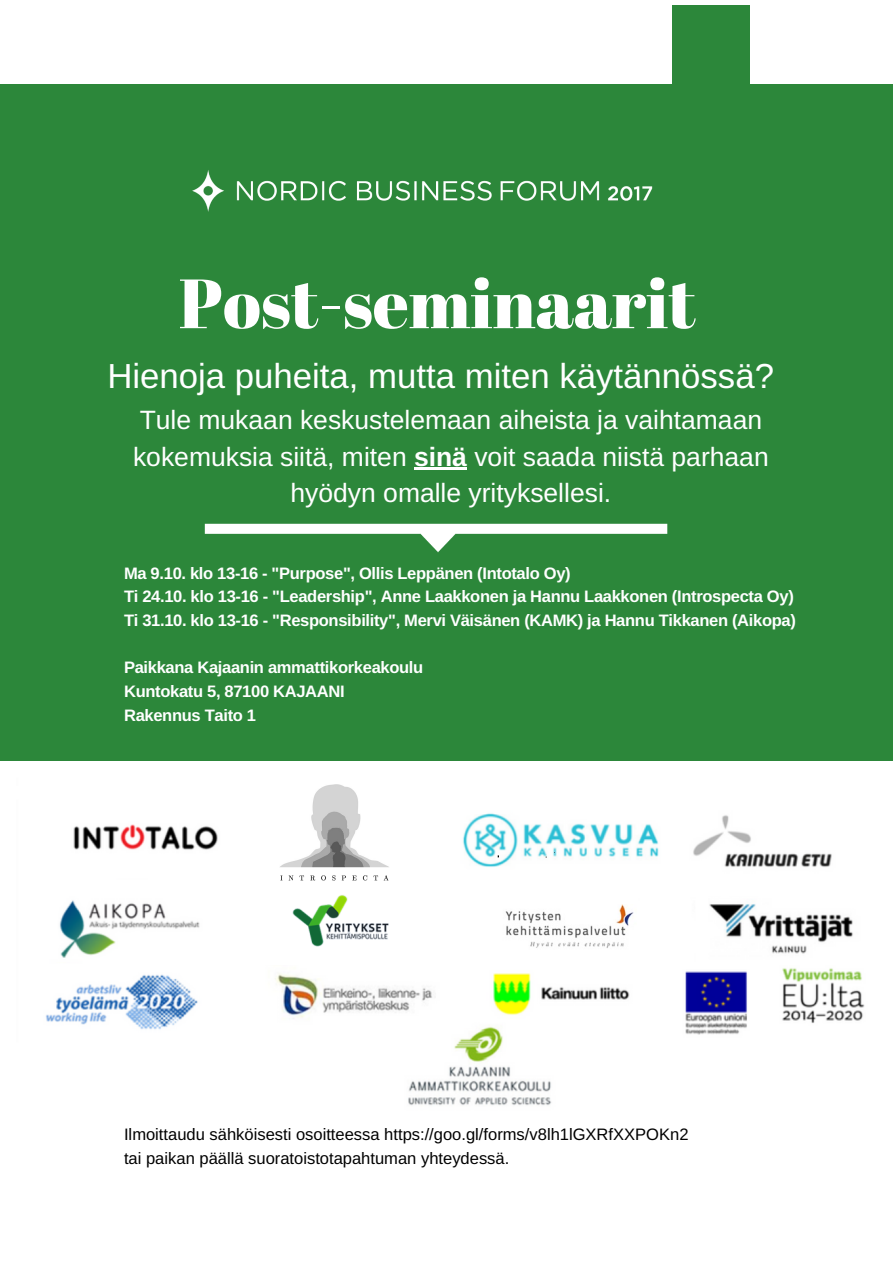
<style>
.page{position:relative;width:893px;height:1263px;background:#fff}
.page>*{position:absolute;margin:0;border:0;box-sizing:border-box;transform-origin:0 0}
.t1{font:109.27px "Liberation Sans";color:#2c873a}
.t2{font:69.53px "Abril Fatface";color:#fff}
.t3{font:34.8px "Arimo";color:#fff}
.t4{font:26.47px/36.6px "Arimo";color:#fff;text-align:center}
.t5{font:700 16.58px/23.6px "Arimo";letter-spacing:-.02em;color:#fff}
.t6{font:16.58px/23.1px "Arimo";color:#000}
.s1{font-weight:700}
</style>
<div class="page">
<div style="left:0;top:84px;width:893px;height:1179px;background:#2c873a"></div>
<div style="left:0;top:770px;width:893px;height:493px;background:#fff"></div>
<svg style="left:414px;top:467px;width:53px;height:2px"></svg>
<div style="left:0;top:778px;width:893px;height:14px;background:#fff"></div>
<hr style="left:196px;top:1133px;width:584px;height:2px;background:#fff">
<hr style="left:197px;top:1154px;width:583px;height:2px;background:#fff">
<hr style="left:196px;top:1178px;width:583px;height:1px;background:#fff">
<hr style="left:196px;top:1199px;width:584px;height:2px;background:#fff">
<img style="left:192px;top:154px;width:483px;height:77px">
<img style="left:204px;top:523px;width:464px;height:30px">
<div style="left:0;top:761px;width:893px;height:9px;background:#fff"></div>
<img style="left:17px;top:770px;width:859px;height:342px">
<div style="left:751px;top:1089px;width:142px;height:60px;background:#fff"></div>
<img style="left:265px;top:778px;width:139px;height:109px">
<h1 class="t1" style="left:672px;top:6px;width:79px">█</h1>
<h2 class="t2" style="left:179px;top:255px;width:518px">Post-seminaarit</h2>
<h3 class="t3" style="left:107px;top:357px;width:668px">Hienoja puheita, mutta miten käytännössä?</h3>
<h3 class="t4" style="left:133px;top:401px;width:637px">Tule mukaan keskustelemaan aiheista ja vaihtamaan kokemuksia siitä, miten <span class="s1">sinä</span> voit saada niistä parhaan hyödyn omalle yrityksellesi.</h3>
<p class="t5" style="left:124px;top:561px;width:673px">Ma 9.10. klo 13-16 - "Purpose", Ollis Leppänen (Intotalo Oy)<br>Ti 24.10. klo 13-16 - "Leadership", Anne Laakkonen ja Hannu Laakkonen (Introspecta Oy)<br>Ti 31.10. klo 13-16 - "Responsibility", Mervi Väisänen (KAMK) ja Hannu Tikkanen (Aikopa)</p>
<p class="t5" style="left:124px;top:656px;width:301px">Paikkana Kajaanin ammattikorkeakoulu<br>Kuntokatu 5, 87100 KAJAANI<br>Rakennus Taito 1</p>
<p class="t6" style="left:124px;top:1123px;width:566px">Ilmoittaudu sähköisesti osoitteessa https://goo.gl/forms/v8lh1lGXRfXXPOKn2 tai paikan päällä suoratoistotapahtuman yhteydessä.</p>
</div>
